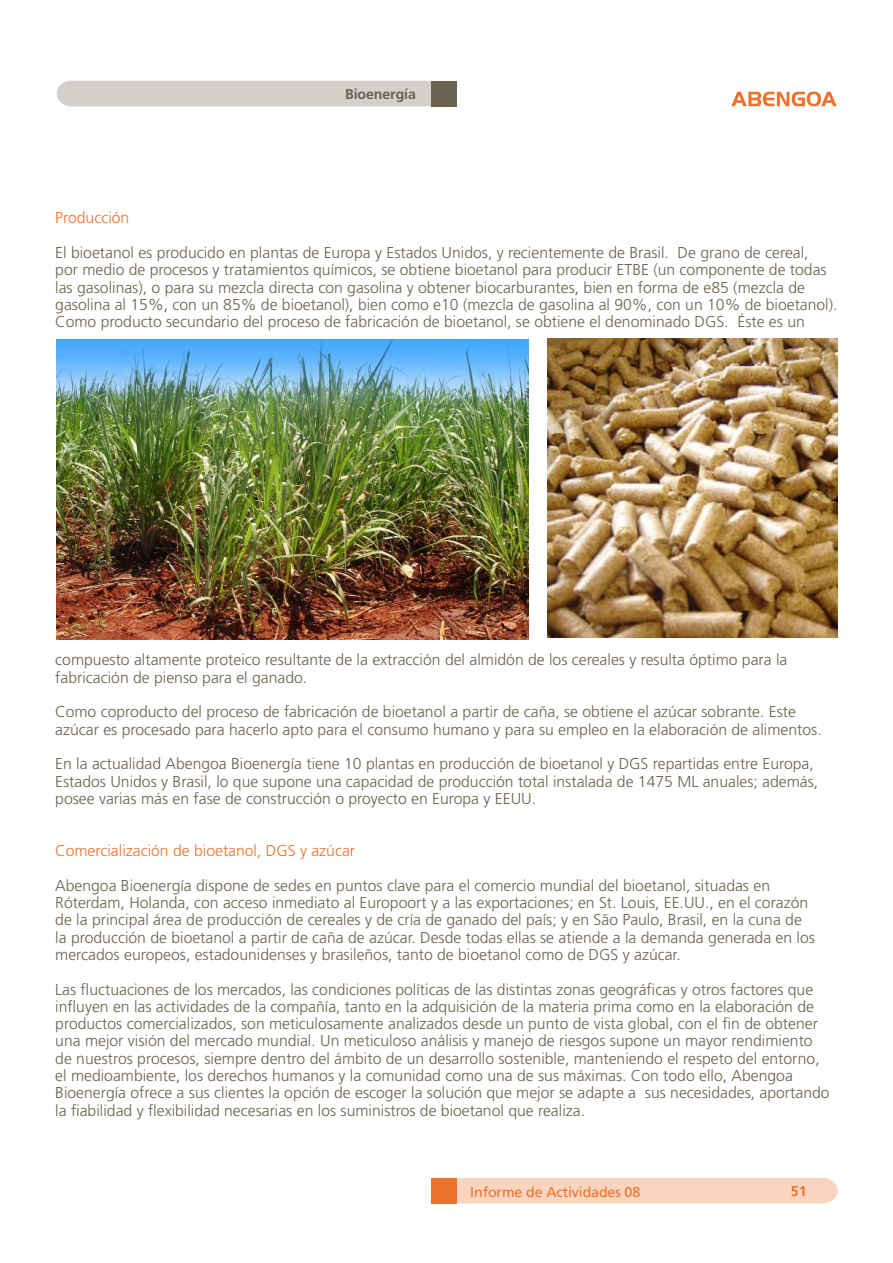
<style>
.page{position:relative;width:893px;height:1263px;background:#fff}
.page>*{position:absolute;margin:0;border:0;box-sizing:border-box;transform-origin:0 0}
.t1{font:300 15.75px/17.2px "Frutiger";color:#6b6250}
.t2{font:300 15.75px "Frutiger";color:#ec732c}
.t3{font:14.25px "Frutiger";letter-spacing:-.01em;color:#ec732c}
.t4{font:700 14.25px "Frutiger";letter-spacing:-.01em;color:#6b6250}
.t5{font:700 14.25px "Frutiger";color:#ec732c}
</style>
<div class="page">
<svg style="left:731px;top:92px;width:106px;height:14px"></svg>
<div style="left:57px;top:81px;width:374px;height:25px;background:#d3d0ca"></div>
<div style="left:431px;top:81px;width:26px;height:25px;background:#6b6250"></div>
<div style="left:456px;top:1178px;width:382px;height:25px;background:#f9d5c0"></div>
<div style="left:431px;top:1178px;width:25px;height:25px;background:#ec732c"></div>
<img style="left:57px;top:339px;width:471px;height:301px">
<img style="left:548px;top:339px;width:290px;height:299px">
<p class="t4" style="left:345px;top:86px;width:72px">Bioenergía</p>
<p class="t2" style="left:55px;top:209px;width:76px">Producción</p>
<p class="t1" style="left:55px;top:244px;width:784px">El bioetanol es producido en plantas de Europa y Estados Unidos, y recientemente de Brasil. De grano de cereal,<br>por medio de procesos y tratamientos químicos, se obtiene bioetanol para producir ETBE (un componente de todas las gasolinas), o para su mezcla directa con gasolina y obtener biocarburantes, bien en forma de e85 (mezcla de gasolina al 15%, con un 85% de bioetanol), bien como e10 (mezcla de gasolina al 90%, con un 10% de bioetanol).<br>Como producto secundario del proceso de fabricación de bioetanol, se obtiene el denominado DGS. Éste es un</p>
<p class="t1" style="left:55px;top:651px;width:734px">compuesto altamente proteico resultante de la extracción del almidón de los cereales y resulta óptimo para la fabricación de pienso para el ganado.</p>
<p class="t1" style="left:55px;top:703px;width:768px">Como coproducto del proceso de fabricación de bioetanol a partir de caña, se obtiene el azúcar sobrante. Este azúcar es procesado para hacerlo apto para el consumo humano y para su empleo en la elaboración de alimentos.</p>
<p class="t1" style="left:55px;top:755px;width:764px">En la actualidad Abengoa Bioenergía tiene 10 plantas en producción de bioetanol y DGS repartidas entre Europa,<br>Estados Unidos y Brasil, lo que supone una capacidad de producción total instalada de 1475 ML anuales; además, posee varias más en fase de construcción o proyecto en Europa y EEUU.</p>
<p class="t2" style="left:55px;top:841px;width:301px">Comercialización de bioetanol, DGS y azúcar</p>
<p class="t1" style="left:55px;top:876px;width:761px">Abengoa Bioenergía dispone de sedes en puntos clave para el comercio mundial del bioetanol, situadas en Róterdam, Holanda, con acceso inmediato al Europoort y a las exportaciones; en St. Louis, EE.UU., en el corazón de la principal área de producción de cereales y de cría de ganado del país; y en São Paulo, Brasil, en la cuna de la producción de bioetanol a partir de caña de azúcar. Desde todas ellas se atiende a la demanda generada en los mercados europeos, estadounidenses y brasileños, tanto de bioetanol como de DGS y azúcar.</p>
<p class="t1" style="left:55px;top:980px;width:776px">Las fluctuaciones de los mercados, las condiciones políticas de las distintas zonas geográficas y otros factores que influyen en las actividades de la compañía, tanto en la adquisición de la materia prima como en la elaboración de productos comercializados, son meticulosamente analizados desde un punto de vista global, con el fin de obtener una mejor visión del mercado mundial. Un meticuloso análisis y manejo de riesgos supone un mayor rendimiento de nuestros procesos, siempre dentro del ámbito de un desarrollo sostenible, manteniendo el respeto del entorno, el medioambiente, los derechos humanos y la comunidad como una de sus máximas. Con todo ello, Abengoa Bioenergía ofrece a sus clientes la opción de escoger la solución que mejor se adapte a sus necesidades, aportando la fiabilidad y flexibilidad necesarias en los suministros de bioetanol que realiza.</p>
<p class="t3" style="left:470px;top:1183px;width:172px">Informe de Actividades 08</p>
<p class="t5" style="left:791px;top:1183px;width:17px">51</p>
</div>
